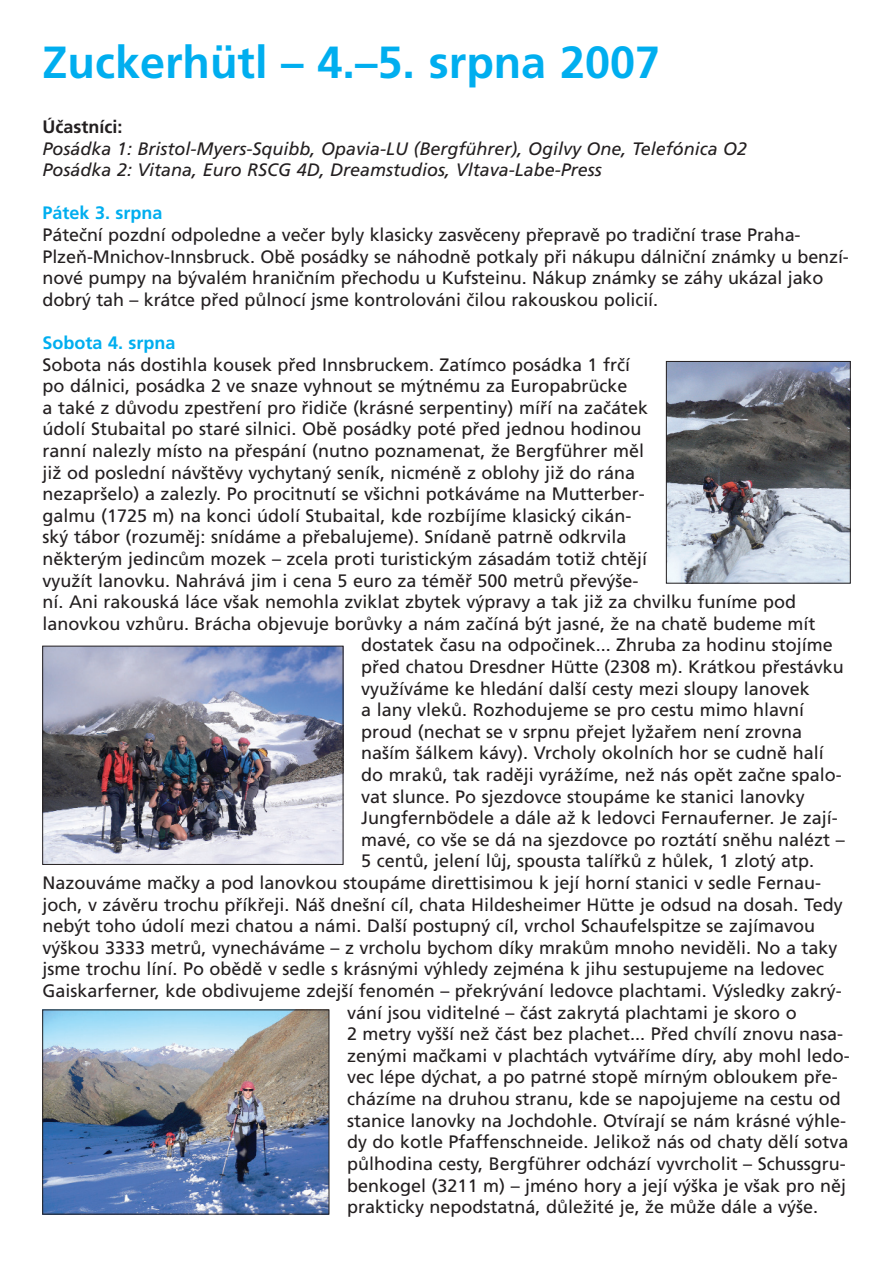
<style>
.page{position:relative;width:893px;height:1263px;background:#fff}
.page>*{position:absolute;margin:0;border:0;box-sizing:border-box;transform-origin:0 0}
.t1{font:700 45px "Frutiger CE";color:#00aeef}
.t2{font:18px/21.6px "Frutiger CE";color:#231f20}
.t3{font:italic 18px/21.6px "Frutiger CE";color:#231f20}
.t4{font:700 18px "Frutiger CE";color:#00aeef}
.t5{font:700 18px "Frutiger CE";color:#231f20}
</style>
<div class="page">
<img style="left:668px;top:363px;width:180px;height:218px">
<div style="left:666px;top:361px;width:184px;height:222px;border:1px solid #231f20"></div>
<img style="left:45px;top:648px;width:296px;height:214px">
<img style="left:45px;top:1012px;width:282px;height:200px">
<h1 class="t1" style="left:43px;top:40px;width:619px">Zuckerhütl – 4.–5. srpna 2007</h1>
<p class="t5" style="left:43px;top:118px;width:81px">Účastníci:</p>
<p class="t3" style="left:43px;top:138px;width:706px">Posádka 1: Bristol-Myers-Squibb, Opavia-LU (Bergführer), Ogilvy One, Telefónica O2<br>Posádka 2: Vitana, Euro RSCG 4D, Dreamstudios, Vltava-Labe-Press</p>
<p class="t4" style="left:43px;top:204px;width:122px">Pátek 3. srpna</p>
<p class="t2" style="left:43px;top:225px;width:808px">Páteční pozdní odpoledne a večer byly klasicky zasvěceny přepravě po tradiční trase Praha-Plzeň-Mnichov-Innsbruck. Obě posádky se náhodně potkaly při nákupu dálniční známky u benzí&shy;nové pumpy na bývalém hraničním přechodu u Kufsteinu. Nákup známky se záhy ukázal jako dobrý tah – krátce před půlnocí jsme kontrolováni čilou rakouskou policií.</p>
<p class="t4" style="left:43px;top:334px;width:135px">Sobota 4. srpna</p>
<p class="t2" style="left:43px;top:354px;width:589px">Sobota nás dostihla kousek před Innsbruckem. Zatímco posádka 1 frčí</p>
<p class="t2" style="left:43px;top:376px;width:587px">po dálnici, posádka 2 ve snaze vyhnout se mýtnému za Europabrücke</p>
<p class="t2" style="left:43px;top:398px;width:607px">a také z důvodu zpestření pro řidiče (krásné serpentiny) míří na začátek</p>
<p class="t2" style="left:43px;top:419px;width:600px">údolí Stubaital po staré silnici. Obě posádky poté před jednou hodinou</p>
<p class="t2" style="left:43px;top:441px;width:603px">ranní nalezly místo na přespání (nutno poznamenat, že Bergführer měl</p>
<p class="t2" style="left:43px;top:462px;width:594px">již od poslední návštěvy vychytaný seník, nicméně z oblohy již do rána</p>
<p class="t2" style="left:43px;top:484px;width:604px">nezapršelo) a zalezly. Po procitnutí se všichni potkáváme na Mutterber-</p>
<p class="t2" style="left:43px;top:506px;width:591px">galmu (1725 m) na konci údolí Stubaital, kde rozbíjíme klasický cikán-</p>
<p class="t2" style="left:43px;top:527px;width:586px">ský tábor (rozuměj: snídáme a přebalujeme). Snídaně patrně odkrvila</p>
<p class="t2" style="left:43px;top:549px;width:606px">některým jedincům mozek – zcela proti turistickým zásadám totiž chtějí</p>
<p class="t2" style="left:43px;top:570px;width:598px">využít lanovku. Nahrává jim i cena 5 euro za téměř 500 metrů převýše-</p>
<p class="t2" style="left:43px;top:592px;width:755px">ní. Ani rakouská láce však nemohla zviklat zbytek výpravy a tak již za chvilku funíme pod</p>
<p class="t2" style="left:43px;top:614px;width:775px">lanovkou vzhůru. Brácha objevuje borůvky a nám začíná být jasné, že na chatě budeme mít</p>
<p class="t2" style="left:361px;top:635px;width:473px">dostatek času na odpočinek... Zhruba za hodinu stojíme</p>
<p class="t2" style="left:361px;top:657px;width:484px">před chatou Dresdner Hütte (2308 m). Krátkou přestávku</p>
<p class="t2" style="left:361px;top:678px;width:450px">využíváme ke hledání další cesty mezi sloupy lanovek</p>
<p class="t2" style="left:361px;top:700px;width:445px">a lany vleků. Rozhodujeme se pro cestu mimo hlavní</p>
<p class="t2" style="left:361px;top:722px;width:442px">proud (nechat se v srpnu přejet lyžařem není zrovna</p>
<p class="t2" style="left:361px;top:743px;width:464px">naším šálkem kávy). Vrcholy okolních hor se cudně halí</p>
<p class="t2" style="left:361px;top:765px;width:482px">do mraků, tak raději vyrážíme, než nás opět začne spalo-</p>
<p class="t2" style="left:361px;top:786px;width:445px">vat slunce. Po sjezdovce stoupáme ke stanici lanovky</p>
<p class="t2" style="left:361px;top:808px;width:478px">Jungfernbödele a dále až k ledovci Fernauferner. Je zají-</p>
<p class="t2" style="left:361px;top:830px;width:485px">mavé, co vše se dá na sjezdovce po roztátí sněhu nalézt –</p>
<p class="t2" style="left:361px;top:851px;width:455px">5 centů, jelení lůj, spousta talířků z hůlek, 1 zlotý atp.</p>
<p class="t2" style="left:43px;top:873px;width:780px">Nazouváme mačky a pod lanovkou stoupáme direttisimou k její horní stanici v sedle Fernau-</p>
<p class="t2" style="left:43px;top:894px;width:802px">joch, v závěru trochu příkřeji. Náš dnešní cíl, chata Hildesheimer Hütte je odsud na dosah. Tedy</p>
<p class="t2" style="left:43px;top:916px;width:774px">nebýt toho údolí mezi chatou a námi. Další postupný cíl, vrchol Schaufelspitze se zajímavou</p>
<p class="t2" style="left:43px;top:938px;width:797px">výškou 3333 metrů, vynecháváme – z vrcholu bychom díky mrakům mnoho neviděli. No a taky</p>
<p class="t2" style="left:43px;top:959px;width:783px">jsme trochu líní. Po obědě v sedle s krásnými výhledy zejména k jihu sestupujeme na ledovec</p>
<p class="t2" style="left:43px;top:981px;width:801px">Gaiskarferner, kde obdivujeme zdejší fenomén – překrývání ledovce plachtami. Výsledky zakrý-</p>
<p class="t2" style="left:347px;top:1002px;width:451px">vání jsou viditelné – část zakrytá plachtami je skoro o</p>
<p class="t2" style="left:347px;top:1024px;width:498px">2 metry vyšší než část bez plachet... Před chvílí znovu nasa-</p>
<p class="t2" style="left:347px;top:1046px;width:504px">zenými mačkami v plachtách vytváříme díry, aby mohl ledo-</p>
<p class="t2" style="left:347px;top:1067px;width:492px">vec lépe dýchat, a po patrné stopě mírným obloukem pře-</p>
<p class="t2" style="left:347px;top:1089px;width:495px">cházíme na druhou stranu, kde se napojujeme na cestu od</p>
<p class="t2" style="left:347px;top:1110px;width:501px">stanice lanovky na Jochdohle. Otvírají se nám krásné výhle-</p>
<p class="t2" style="left:347px;top:1132px;width:503px">dy do kotle Pfaffenschneide. Jelikož nás od chaty dělí sotva</p>
<p class="t2" style="left:347px;top:1154px;width:500px">půlhodina cesty, Bergführer odchází vyvrcholit – Schussgru-</p>
<p class="t2" style="left:347px;top:1175px;width:501px">benkogel (3211 m) – jméno hory a její výška je však pro něj</p>
<p class="t2" style="left:347px;top:1197px;width:473px">prakticky nepodstatná, důležité je, že může dále a výše.</p>
</div>
